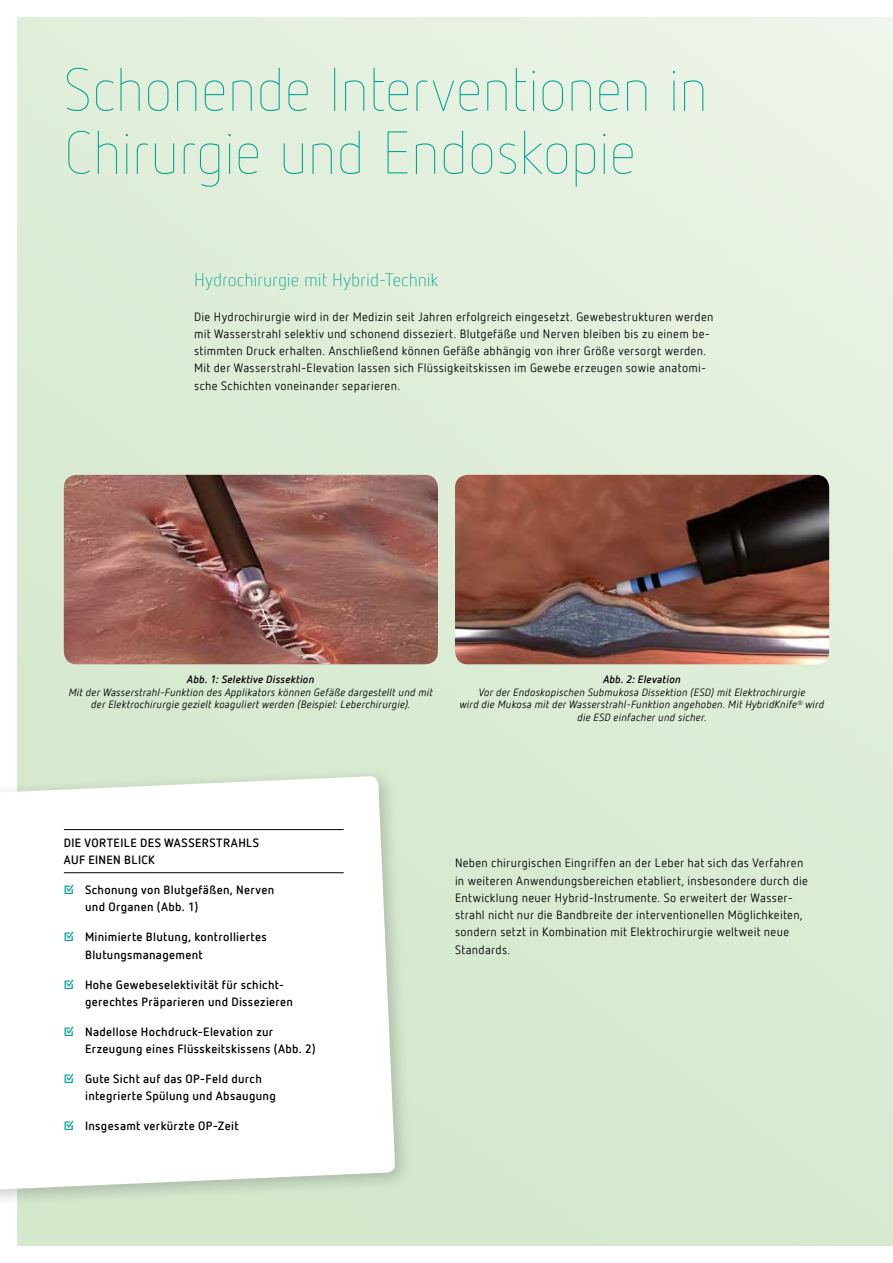
<style>
.page{position:relative;width:893px;height:1263px;background:#fff}
.page>*{position:absolute;margin:0;border:0;box-sizing:border-box;transform-origin:0 0}
.t1{font:100 60px/63px "Netto Offc Pro";letter-spacing:-.02em;color:#00a295}
.t2{font:300 18px "Netto Offc Pro";letter-spacing:-.005em;color:#00a295}
.t3{font:12px/17.2px "Netto Offc Pro";letter-spacing:.025em;color:#000}
.t4{font:700 12px/17.2px "Netto Offc Pro";letter-spacing:.025em;color:#000}
.t5{font:italic 10.5px/12.6px "Netto Offc Pro";letter-spacing:.02em;color:#000;text-align:center}
.t6{font:italic 700 10.5px "Netto Offc Pro";letter-spacing:.025em;color:#000}
.s1{color:#00a295}
</style>
<div class="page">
<div style="left:17px;top:17px;width:876px;height:1229px;background:linear-gradient(to right,#dbecd4,#e1eedb)"></div>
<img style="left:64px;top:475px;width:374px;height:189px">
<img style="left:455px;top:475px;width:374px;height:189px">
<div style="left:0;top:766px;width:413px;height:443px;background:#000;opacity:.2"></div>
<svg style="left:0;top:776px;width:395px;height:415px"></svg>
<hr style="left:64px;top:829px;width:280px;height:1px;background:#000">
<hr style="left:64px;top:872px;width:280px;height:1px;background:#000">
<h1 class="t1" style="left:64px;top:57px;width:646px">Schonende Interventionen in<br>Chirurgie und Endoskopie</h1>
<h2 class="t2" style="left:194px;top:269px;width:246px">Hydrochirurgie mit Hybrid-Technik</h2>
<p class="t3" style="left:194px;top:307px;width:521px">Die Hydrochirurgie wird in der Medizin seit Jahren erfolgreich eingesetzt. Gewebestrukturen werden mit Wasserstrahl selektiv und schonend disseziert. Blutgefäße und Nerven bleiben bis zu einem be&shy;stimmten Druck erhalten. Anschließend können Gefäße abhängig von ihrer Größe versorgt werden.<br>Mit der Wasserstrahl-Elevation lassen sich Flüssigkeitskissen im Gewebe erzeugen sowie anatomi&shy;sche Schichten voneinander separieren.</p>
<p class="t6" style="left:187px;top:672px;width:129px">Abb. 1: Selektive Dissektion</p>
<p class="t5" style="left:69px;top:685px;width:366px">Mit der Wasserstrahl-Funktion des Applikators können Gefäße dargestellt und mit der Elektrochirurgie gezielt koaguliert werden (Beispiel: Leberchirurgie).</p>
<p class="t6" style="left:603px;top:672px;width:79px">Abb. 2: Elevation</p>
<p class="t5" style="left:460px;top:685px;width:366px">Vor der Endoskopischen Submukosa Dissektion (ESD) mit Elektrochirurgie<br>wird die Mukosa mit der Wasserstrahl-Funktion angehoben. Mit HybridKnife<sup>®</sup> wird die ESD einfacher und sicher.</p>
<p class="t4" style="left:64px;top:833px;width:197px">DIE VORTEILE DES WASSERSTRAHLS<br>AUF EINEN BLICK</p>
<p class="t4" style="left:85px;top:881px;width:191px;text-indent:-21px"><span class="s1">☑</span> Schonung von Blutgefäßen, Nerven und Organen (Abb. 1)</p>
<p class="t4" style="left:85px;top:928px;width:183px;text-indent:-21px"><span class="s1">☑</span> Minimierte Blutung, kontrolliertes<br>Blutungsmanagement</p>
<p class="t4" style="left:85px;top:975px;width:210px;text-indent:-21px"><span class="s1">☑</span> Hohe Gewebeselektivität für schicht&shy;gerechtes Präparieren und Dissezieren</p>
<p class="t4" style="left:85px;top:1022px;width:232px;text-indent:-21px"><span class="s1">☑</span> Nadellose Hochdruck-Elevation zur<br>Erzeugung eines Flüsskeitskissens (Abb. 2)</p>
<p class="t4" style="left:85px;top:1070px;width:192px;text-indent:-21px"><span class="s1">☑</span> Gute Sicht auf das OP-Feld durch integrierte Spülung und Absaugung</p>
<p class="t4" style="left:64px;top:1117px;width:176px"><span class="s1">☑</span> Insgesamt verkürzte OP-Zeit</p>
<p class="t3" style="left:455px;top:854px;width:355px">Neben chirurgischen Eingriffen an der Leber hat sich das Verfahren in weiteren Anwendungsbereichen etabliert, insbesondere durch die Entwicklung neuer Hybrid-Instrumente. So erweitert der Wasser&shy;strahl nicht nur die Bandbreite der interventionellen Möglichkeiten, sondern setzt in Kombination mit Elektrochirurgie weltweit neue Standards.</p>
</div>
